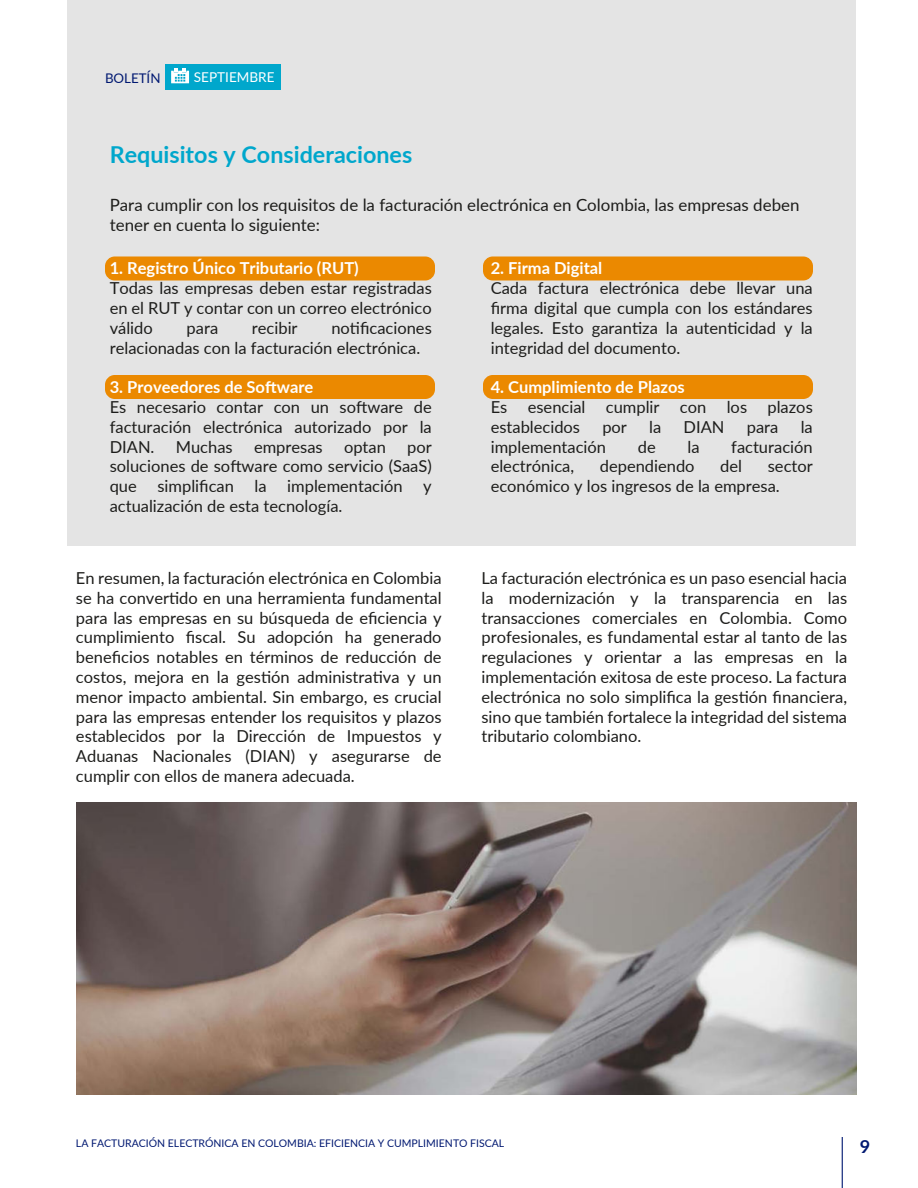
<style>
.page{position:relative;width:918px;height:1188px;background:#fff}
.page>*{position:absolute;margin:0;border:0;box-sizing:border-box;transform-origin:0 0}
.t1{font:700 23.25px "Lato";color:#00a7cc}
.t2{font:700 18px "Lato";color:#001871}
.t3{font:16.95px/20.2px "Lato";color:#1d1d1b}
.t4{font:16.5px/19.8px "Lato";color:#1d1d1b;text-align:justify}
.t5{font:700 16.5px "Lato";color:#fff}
.t6{font:13.5px "Lato";color:#fff}
.t7{font:13.35px "Lato";color:#001871}
.t8{font:10.5px "Lato";color:#001871}
</style>
<div class="page">
<div style="left:68px;top:0;width:788px;height:546px;background:#e4e4e4"></div>
<div style="left:105px;top:256px;width:330px;height:24px;background:#eb8900;border-radius:10px"></div>
<div style="left:483px;top:256px;width:330px;height:24px;background:#eb8900;border-radius:10px"></div>
<div style="left:105px;top:375px;width:330px;height:24px;background:#eb8900;border-radius:10px"></div>
<div style="left:483px;top:375px;width:330px;height:24px;background:#eb8900;border-radius:10px"></div>
<hr style="left:842px;top:1137px;width:1px;height:51px;background:#001871">
<div style="left:165px;top:65px;width:115px;height:25px;background:#00a7cc"></div>
<svg style="left:171px;top:68px;width:18px;height:15px"></svg>
<img style="left:76px;top:802px;width:780px;height:293px">
<p class="t7" style="left:105px;top:71px;width:57px">BOLETÍN</p>
<p class="t6" style="left:194px;top:70px;width:82px">SEPTIEMBRE</p>
<h1 class="t1" style="left:110px;top:141px;width:304px">Requisitos y Consideraciones</h1>
<p class="t3" style="left:110px;top:194px;width:691px">Para cumplir con los requisitos de la facturación electrónica en Colombia, las empresas deben tener en cuenta lo siguiente:</p>
<p class="t5" style="left:110px;top:256px;width:251px">1. Registro Único Tributario (RUT)</p>
<p class="t4" style="left:110px;top:278px;width:324px">Todas las empresas deben estar registradas en el RUT y contar con un correo electrónico válido</p>
<p class="t4" style="left:187px;top:317px;width:33px">para</p>
<p class="t4" style="left:252px;top:317px;width:47px">recibir</p>
<p class="t4" style="left:110px;top:317px;width:324px;text-indent:222px">notificaciones relacionadas con la facturación electrónica.</p>
<p class="t5" style="left:110px;top:375px;width:205px">3. Proveedores de Software</p>
<p class="t4" style="left:110px;top:397px;width:324px">Es necesario contar con un software de facturación electrónica autorizado por la DIAN.</p>
<p class="t4" style="left:176px;top:436px;width:58px">Muchas</p>
<p class="t4" style="left:254px;top:436px;width:70px">empresas</p>
<p class="t4" style="left:344px;top:436px;width:43px">optan</p>
<p class="t4" style="left:110px;top:436px;width:324px;text-indent:297px">por soluciones de software como servicio (SaaS) que simplifican la implementación y actualización de esta tecnología.</p>
<p class="t5" style="left:491px;top:256px;width:113px">2. Firma Digital</p>
<p class="t4" style="left:491px;top:278px;width:324px">Cada factura electrónica debe llevar una firma digital que cumpla con los estándares legales. Esto garantiza la autenticidad y la integridad del documento.</p>
<p class="t5" style="left:491px;top:375px;width:196px">4. Cumplimiento de Plazos</p>
<p class="t4" style="left:491px;top:397px;width:324px">Es esencial cumplir con los plazos establecidos</p>
<p class="t4" style="left:602px;top:416px;width:26px">por</p>
<p class="t4" style="left:649px;top:416px;width:14px">la</p>
<p class="t4" style="left:684px;top:416px;width:42px">DIAN</p>
<p class="t4" style="left:747px;top:416px;width:33px">para</p>
<p class="t4" style="left:801px;top:416px;width:14px">la</p>
<p class="t4" style="left:491px;top:436px;width:117px">implementación</p>
<p class="t4" style="left:638px;top:436px;width:19px">de</p>
<p class="t4" style="left:687px;top:436px;width:14px">la</p>
<p class="t4" style="left:731px;top:436px;width:83px">facturación</p>
<p class="t4" style="left:491px;top:456px;width:85px">electrónica,</p>
<p class="t4" style="left:600px;top:456px;width:96px">dependiendo</p>
<p class="t4" style="left:720px;top:456px;width:23px">del</p>
<p class="t4" style="left:491px;top:456px;width:324px;text-indent:277px">sector económico y los ingresos de la empresa.</p>
<p class="t4" style="left:76px;top:567px;width:367px">En resumen, la facturación electrónica en Colombia se ha convertido en una herramienta fundamental para las empresas en su búsqueda de eficiencia y cumplimiento fiscal. Su adopción ha generado beneficios notables en términos de reducción de costos, mejora en la gestión administrativa y un menor impacto ambiental. Sin embargo, es crucial para las empresas entender los requisitos y plazos establecidos por la Dirección de Impuestos y Aduanas Nacionales (DIAN) y asegurarse de cumplir con ellos de manera adecuada.</p>
<p class="t4" style="left:481px;top:567px;width:367px">La facturación electrónica es un paso esencial hacia la modernización y la transparencia en las transacciones comerciales en Colombia. Como profesionales, es fundamental estar al tanto de las regulaciones y orientar a las empresas en la implementación exitosa de este proceso. La factura electrónica no solo simplifica la gestión financiera, sino que también fortalece la integridad del sistema tributario colombiano.</p>
<p class="t8" style="left:76px;top:1135px;width:430px">LA FACTURACIÓN ELECTRÓNICA EN COLOMBIA: EFICIENCIA Y CUMPLIMIENTO FISCAL</p>
<p class="t2" style="left:860px;top:1136px;width:12px">9</p>
</div>
